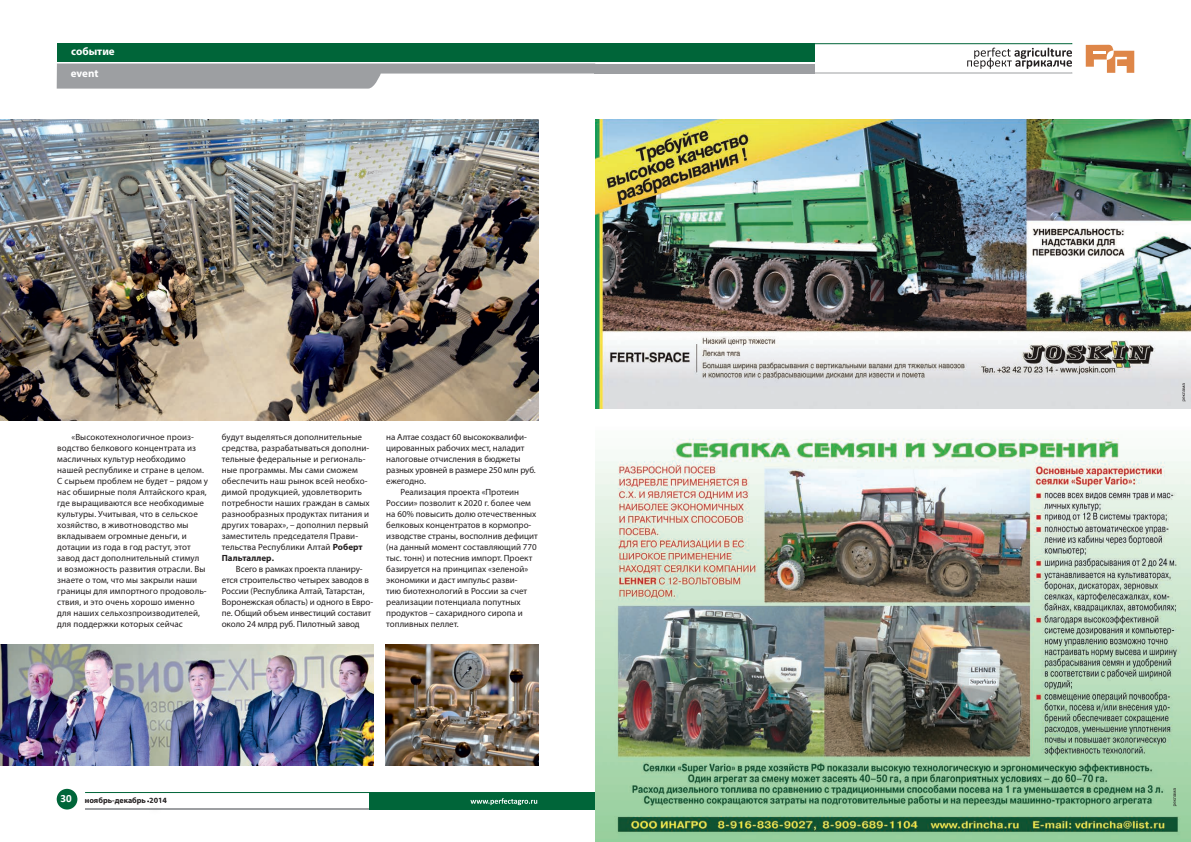
<style>
.page{position:relative;width:1191px;height:842px;background:#fff}
.page>*{position:absolute;margin:0;border:0;box-sizing:border-box;transform-origin:0 0}
.t1{font:700 11px/22.7px "Myriad Pro";letter-spacing:-.005em;color:#fff}
.t2{font:700 11px "Calibri";color:#fff}
.t3{font:9px/11px "Myriad Pro";letter-spacing:.005em;color:#231f20}
.t4{font:9px "Myriad Pro";letter-spacing:-.02em;color:#231f20}
.t5{font:700 8px "Myriad Pro";color:#231f20}
.s1{font-weight:700}
</style>
<div class="page">
<div style="left:57px;top:43px;width:538px;height:18px;background:#006539"></div>
<svg style="left:57px;top:64px;width:537px;height:25px"></svg>
<div style="left:308px;top:43px;width:506px;height:18px;background:#006539"></div>
<div style="left:594px;top:64px;width:220px;height:10px;background:#9d9fa2"></div>
<svg style="left:784px;top:43px;width:288px;height:31px"></svg>
<svg style="left:1085px;top:45px;width:49px;height:28px"></svg>
<hr style="left:85px;top:808px;width:285px;height:1px;background:#9d9fa2">
<div style="left:369px;top:792px;width:226px;height:17px;background:#006539"></div>
<div style="left:57px;top:789px;width:20px;height:20px;background:#006539;border-radius:50%"></div>
<svg style="left:470px;top:798px;width:67px;height:7px"></svg>
<hr style="left:85px;top:792px;width:286px;height:1px;background:#006539">
<svg style="left:147px;top:800px;width:14px;height:10px"></svg>
<img style="left:0;top:119px;width:539px;height:302px">
<img style="left:386px;top:645px;width:153px;height:120px">
<img style="left:0;top:645px;width:374px;height:120px">
<img style="left:595px;top:119px;width:596px;height:289px">
<img style="left:595px;top:438px;width:596px;height:404px">
<svg style="left:985px;top:783px;width:206px;height:40px"></svg>
<svg style="left:1182px;top:383px;width:3px;height:18px"></svg>
<p class="t1" style="left:71px;top:39px;width:45px">событие event</p>
<p class="t3" style="left:57px;top:431px;width:152px;text-indent:14px">«Высокотехнологичное произ&shy;водство белкового концентрата из масличных культур необходимо нашей республике и стране в целом.<br>С сырьем проблем не будет – рядом у нас обширные поля Алтайского края, где выращиваются все необходимые культуры. Учитывая, что в сельское хозяйство, в животноводство мы вкладываем огромные деньги, и дотации из года в год растут, этот завод даст дополнительный стимул<br>и возможность развития отрасли. Вы знаете о том, что мы закрыли наши границы для импортного продоволь&shy;ствия, и это очень хорошо именно для наших сельхозпроизводителей, для поддержки которых сейчас</p>
<p class="t3" style="left:222px;top:431px;width:149px">будут выделяться дополнительные средства, разрабатываться дополни&shy;тельные федеральные и региональ&shy;ные программы. Мы сами сможем обеспечить наш рынок всей необхо&shy;димой продукцией, удовлетворить потребности наших граждан в самых разнообразных продуктах питания и других товарах», – дополнил первый заместитель председателя Прави&shy;тельства Республики Алтай <span class="s1">Роберт<br>Пальталлер.</span></p>
<p class="t3" style="left:222px;top:563px;width:153px;text-indent:14px">Всего в рамках проекта планиру&shy;ется строительство четырех заводов в России (Республика Алтай, Татарстан, Воронежская область) и одного в Евро&shy;пе. Общий объем инвестиций составит около 24 млрд руб. Пилотный завод</p>
<p class="t3" style="left:386px;top:431px;width:142px">на Алтае создаст 60 высококвалифи-</p>
<p class="t3" style="left:386px;top:442px;width:140px">цированных рабочих мест, наладит</p>
<p class="t3" style="left:386px;top:453px;width:135px">налоговые отчисления в бюджеты</p>
<p class="t4" style="left:386px;top:465px;width:151px">разных уровней в размере 250 млн руб.</p>
<p class="t3" style="left:386px;top:475px;width:41px">ежегодно.</p>
<p class="t3" style="left:400px;top:486px;width:120px">Реализация проекта «Протеин</p>
<p class="t3" style="left:386px;top:497px;width:146px">России» позволит к 2020 г. более чем</p>
<p class="t3" style="left:386px;top:508px;width:152px">на 60% повысить долю отечественных</p>
<p class="t3" style="left:386px;top:519px;width:147px">белковых концентратов в кормопро-</p>
<p class="t3" style="left:386px;top:530px;width:153px">изводстве страны, восполнив дефицит</p>
<p class="t3" style="left:386px;top:541px;width:152px">(на данный момент составляющий 770</p>
<p class="t3" style="left:386px;top:552px;width:148px">тыс. тонн) и потеснив импорт. Проект</p>
<p class="t3" style="left:386px;top:563px;width:143px">базируется на принципах «зеленой»</p>
<p class="t3" style="left:386px;top:574px;width:133px">экономики и даст импульс разви-</p>
<p class="t3" style="left:386px;top:585px;width:143px">тию биотехнологий в России за счет</p>
<p class="t3" style="left:386px;top:596px;width:136px">реализации потенциала попутных</p>
<p class="t3" style="left:386px;top:607px;width:138px">продуктов – сахаридного сиропа и</p>
<p class="t3" style="left:386px;top:618px;width:74px">топливных пеллет.</p>
<p class="t2" style="left:60px;top:791px;width:13px">30</p>
<p class="t5" style="left:85px;top:795px;width:84px">ноябрь-декабрь 2014</p>
</div>
